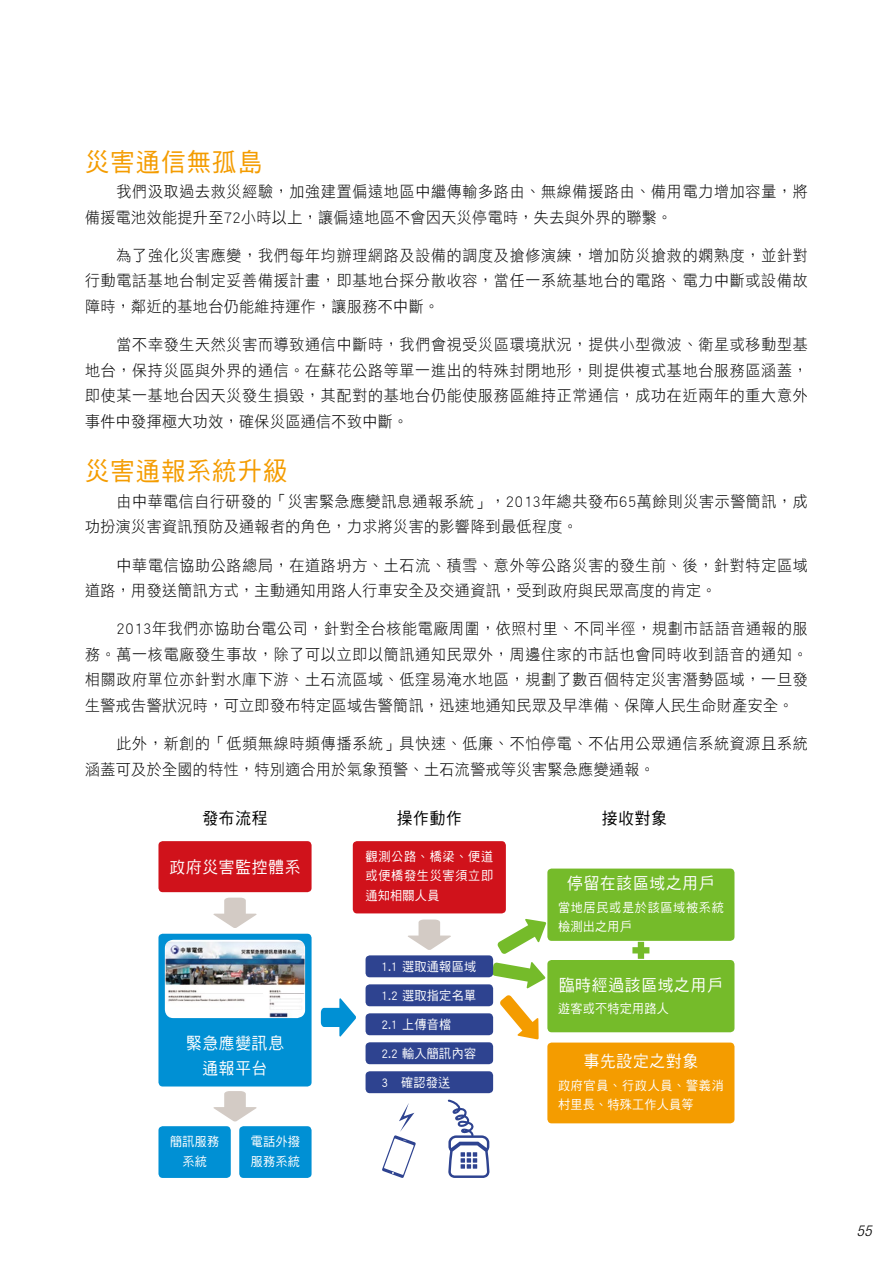
<style>
.page{position:relative;width:893px;height:1263px;background:#fff}
.page>*{position:absolute;margin:0;border:0;box-sizing:border-box;transform-origin:0 0}
.t1{font:25.5px "DF Hei Std W5";letter-spacing:.05em;color:#f49c00;scale:.95 1}
.t2{font:16.5px/25.5px "DF Hei Std W5";letter-spacing:.05em;color:#fff;text-align:center;scale:.95 1}
.t3{font:16.5px "DF Hei Std W5";letter-spacing:.05em;color:#000;scale:.95 1}
.t4{font:15.75px/25.5px "DF Hei Std W3";letter-spacing:.03em;color:#000;text-align:justify;scale:.95 1}
.t5{font:15.75px/25.5px "DF Hei Std W3";letter-spacing:.05em;color:#000;scale:.95 1}
.t6{font:italic 300 condensed 15px "Helvetica Neue";color:#000}
.t7{font:12.75px/19.5px "DF Hei Std W5";letter-spacing:.02em;color:#fff;text-align:center;scale:.95 1}
.t8{font:12.75px/19.5px "DF Hei Std W5";letter-spacing:.04em;color:#fff;scale:.95 1}
.t9{font:12.75px/19.5px "DF Hei Std W5";letter-spacing:.055em;color:#fff;scale:.95 1}
</style>
<div class="page">
<svg style="left:447px;top:1099px;width:42px;height:79px"></svg>
<div style="left:158px;top:841px;width:154px;height:51px;background:#d0121b;border-radius:4px"></div>
<div style="left:353px;top:841px;width:153px;height:72px;background:#d0121b;border-radius:4px"></div>
<div style="left:158px;top:1126px;width:73px;height:52px;background:#0090d4;border-radius:4px"></div>
<div style="left:239px;top:1126px;width:73px;height:52px;background:#0090d4;border-radius:4px"></div>
<div style="left:158px;top:934px;width:154px;height:152px;background:#0090d4;border-radius:4px"></div>
<svg style="left:213px;top:898px;width:44px;height:30px"></svg>
<svg style="left:408px;top:919px;width:43px;height:31px"></svg>
<img style="left:165px;top:940px;width:140px;height:78px">
<svg style="left:213px;top:1091px;width:44px;height:31px"></svg>
<div style="left:366px;top:1013px;width:127px;height:22px;background:#2e4390;border-radius:4px"></div>
<div style="left:366px;top:1042px;width:127px;height:22px;background:#2e4390;border-radius:4px"></div>
<div style="left:366px;top:1071px;width:127px;height:22px;background:#2e4390;border-radius:4px"></div>
<svg style="left:382px;top:1103px;width:34px;height:75px"></svg>
<svg style="left:321px;top:998px;width:35px;height:39px"></svg>
<div style="left:547px;top:868px;width:187px;height:73px;background:#75bb2a;border-radius:4px"></div>
<div style="left:547px;top:960px;width:187px;height:72px;background:#75bb2a;border-radius:4px"></div>
<div style="left:547px;top:1042px;width:187px;height:81px;background:#f49c00;border-radius:4px"></div>
<svg style="left:497px;top:919px;width:49px;height:35px"></svg>
<svg style="left:492px;top:962px;width:53px;height:26px"></svg>
<svg style="left:500px;top:995px;width:39px;height:44px"></svg>
<div style="left:366px;top:955px;width:127px;height:22px;background:#2e4390;border-radius:4px"></div>
<div style="left:366px;top:984px;width:127px;height:22px;background:#2e4390;border-radius:4px"></div>
<svg style="left:632px;top:942px;width:17px;height:17px"></svg>
<h1 class="t1" style="left:85px;top:148px;width:188px">災害通信無孤島</h1>
<p class="t5" style="left:85px;top:178px;width:762px;text-indent:31px">我們汲取過去救災經驗，加強建置偏遠地區中繼傳輸多路由、無線備援路由、備用電力增加容量，將備援電池效能提升至72小時以上，讓偏遠地區不會因天災停電時，失去與外界的聯繫。</p>
<p class="t4" style="left:85px;top:242px;width:762px;text-indent:31px">為了強化災害應變，我們每年均辦理網路及設備的調度及搶修演練，增加防災搶救的嫻熟度，並針對行動電話基地台制定妥善備援計畫，即基地台採分散收容，當任一系統基地台的電路、電力中斷或設備故障時，鄰近的基地台仍能維持運作，讓服務不中斷。</p>
<p class="t4" style="left:85px;top:331px;width:762px;text-indent:31px">當不幸發生天然災害而導致通信中斷時，我們會視受災區環境狀況，提供小型微波、衛星或移動型基地台，保持災區與外界的通信。在蘇花公路等單一進出的特殊封閉地形，則提供複式基地台服務區涵蓋，即使某一基地台因天災發生損毀，其配對的基地台仍能使服務區維持正常通信，成功在近兩年的重大意外事件中發揮極大功效，確保災區通信不致中斷。</p>
<h1 class="t1" style="left:85px;top:457px;width:214px">災害通報系統升級</h1>
<p class="t4" style="left:85px;top:488px;width:762px;text-indent:31px">由中華電信自行研發的「災害緊急應變訊息通報系統」，2013年總共發布65萬餘則災害示警簡訊，成功扮演災害資訊預防及通報者的角色，力求將災害的影響降到最低程度。</p>
<p class="t4" style="left:85px;top:552px;width:762px;text-indent:31px">中華電信協助公路總局，在道路坍方、土石流、積雪、意外等公路災害的發生前、後，針對特定區域道路，用發送簡訊方式，主動通知用路人行車安全及交通資訊，受到政府與民眾高度的肯定。</p>
<p class="t4" style="left:85px;top:616px;width:762px;text-indent:31px">2013年我們亦協助台電公司，針對全台核能電廠周圍，依照村里、不同半徑，規劃市話語音通報的服務。萬一核電廠發生事故，除了可以立即以簡訊通知民眾外，周邊住家的市話也會同時收到語音的通知。相關政府單位亦針對水庫下游、土石流區域、低窪易淹水地區，規劃了數百個特定災害潛勢區域，一旦發生警戒告警狀況時，可立即發布特定區域告警簡訊，迅速地通知民眾及早準備、保障人民生命財產安全。</p>
<p class="t4" style="left:85px;top:730px;width:762px;text-indent:31px">此外，新創的「低頻無線時頻傳播系統」具快速、低廉、不怕停電、不佔用公眾通信系統資源且系統涵蓋可及於全國的特性，特別適合用於氣象預警、土石流警戒等災害緊急應變通報。</p>
<p class="t3" style="left:202px;top:809px;width:70px">發布流程</p>
<p class="t3" style="left:397px;top:809px;width:70px">操作動作</p>
<p class="t3" style="left:602px;top:809px;width:70px">接收對象</p>
<p class="t2" style="left:170px;top:853px;width:139px">政府災害監控體系</p>
<p class="t7" style="left:366px;top:846px;width:136px;text-align:justify">觀測公路、橋梁、便道或便橋發生災害須立即通知相關人員</p>
<p class="t2" style="left:567px;top:870px;width:157px">停留在該區域之用戶</p>
<p class="t9" style="left:558px;top:897px;width:176px">當地居民或是於該區域被系統檢測出之用戶</p>
<p class="t2" style="left:186px;top:1029px;width:105px">緊急應變訊息通報平台</p>
<p class="t7" style="left:170px;top:1131px;width:53px">簡訊服務系統</p>
<p class="t7" style="left:251px;top:1131px;width:53px;text-align:left">電話外撥服務系統</p>
<p class="t7" style="left:381px;top:956px;width:101px">1.1 選取通報區域</p>
<p class="t7" style="left:381px;top:985px;width:101px">1.2 選取指定名單</p>
<p class="t7" style="left:381px;top:1014px;width:75px">2.1 上傳音檔</p>
<p class="t7" style="left:381px;top:1043px;width:101px">2.2 輸入簡訊內容</p>
<p class="t7" style="left:381px;top:1072px;width:74px">3 確認發送</p>
<p class="t2" style="left:559px;top:972px;width:174px">臨時經過該區域之用戶</p>
<p class="t7" style="left:558px;top:999px;width:118px">遊客或不特定用路人</p>
<p class="t2" style="left:584px;top:1048px;width:122px">事先設定之對象</p>
<p class="t8" style="left:558px;top:1075px;width:176px">政府官員、行政人員、警義消村里長、特殊工作人員等</p>
<p class="t6" style="left:857px;top:1222px;width:16px">55</p>
</div>
